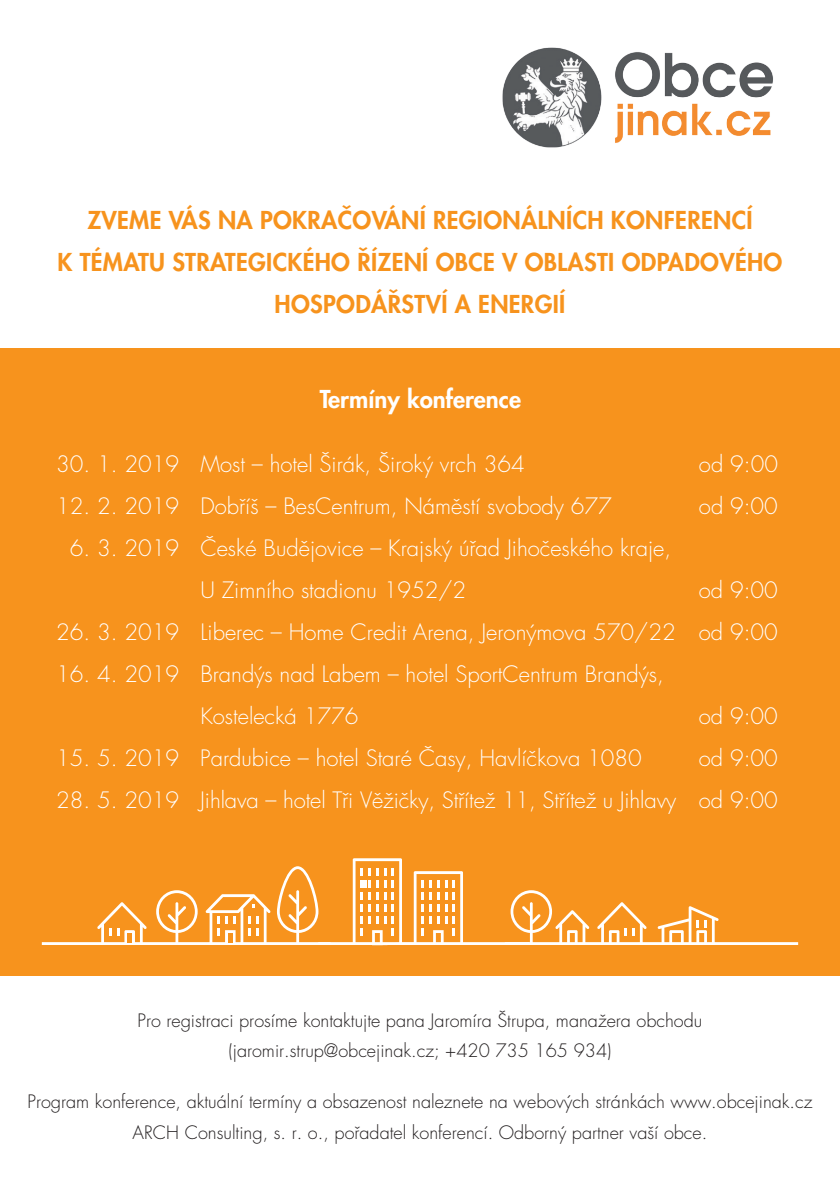
<style>
.page{position:relative;width:840px;height:1191px;background:#fff}
.page>*{position:absolute;margin:0;border:0;box-sizing:border-box;transform-origin:0 0}
.t1{font:24px/42px "Futura CE Heavy";letter-spacing:.015em;color:#f7931d;text-align:center}
.t2{font:24px "Futura CE Heavy";color:#fff}
.t3{font:22px/42px "Futura CE Light";color:#fff}
.t4{font:18px/30px "Futura CE Light";color:#231f20;text-align:center}
</style>
<div class="page">
<div style="left:0;top:348px;width:839px;height:627px;background:#f7931d"></div>
<svg style="left:42px;top:858px;width:755px;height:87px"></svg>
<img style="left:502px;top:47px;width:271px;height:101px">
<p class="t1" style="left:57px;top:199px;width:726px">ZVEME VÁS NA POKRAČOVÁNÍ REGIONÁLNÍCH KONFERENCÍ<br>K TÉMATU STRATEGICKÉHO ŘÍZENÍ OBCE V OBLASTI ODPADOVÉHO<br>HOSPODÁŘSTVÍ A ENERGIÍ</p>
<p class="t2" style="left:319px;top:383px;width:203px">Termíny konference</p>
<p class="t3" style="left:56px;top:444px;width:469px">30. 1. 2019 Most – hotel Širák, Široký vrch 364</p>
<p class="t3" style="left:698px;top:444px;width:80px">od 9:00</p>
<p class="t3" style="left:56px;top:486px;width:556px">12. 2. 2019 Dobříš – BesCentrum, Náměstí svobody 677</p>
<p class="t3" style="left:698px;top:486px;width:80px">od 9:00</p>
<p class="t3" style="left:200px;top:528px;width:472px;text-indent:-130px">6. 3. 2019 České Budějovice – Krajský úřad Jihočeského kraje,<br>U Zimního stadionu 1952/2</p>
<p class="t3" style="left:698px;top:570px;width:80px">od 9:00</p>
<p class="t3" style="left:56px;top:612px;width:722px">26. 3. 2019 Liberec – Home Credit Arena, Jeronýmova 570/22 od 9:00</p>
<p class="t3" style="left:200px;top:654px;width:465px;text-indent:-144px">16. 4. 2019 Brandýs nad Labem – hotel SportCentrum Brandýs,<br>Kostelecká 1776</p>
<p class="t3" style="left:698px;top:696px;width:80px">od 9:00</p>
<p class="t3" style="left:56px;top:738px;width:587px">15. 5. 2019 Pardubice – hotel Staré Časy, Havlíčkova 1080</p>
<p class="t3" style="left:698px;top:738px;width:80px">od 9:00</p>
<p class="t3" style="left:56px;top:780px;width:722px">28. 5. 2019 Jihlava – hotel Tři Věžičky, Střítež 11, Střítež u Jihlavy od 9:00</p>
<p class="t4" style="left:137px;top:1006px;width:566px">Pro registraci prosíme kontaktujte pana Jaromíra Štrupa, manažera obchodu (jaromir.strup@obcejinak.cz; +420 735 165 934)</p>
<p class="t4" style="left:27px;top:1087px;width:786px">Program konference, aktuální termíny a obsazenost naleznete na webových stránkách www.obcejinak.cz<br>ARCH Consulting, s. r. o., pořadatel konferencí. Odborný partner vaší obce.</p>
</div>
